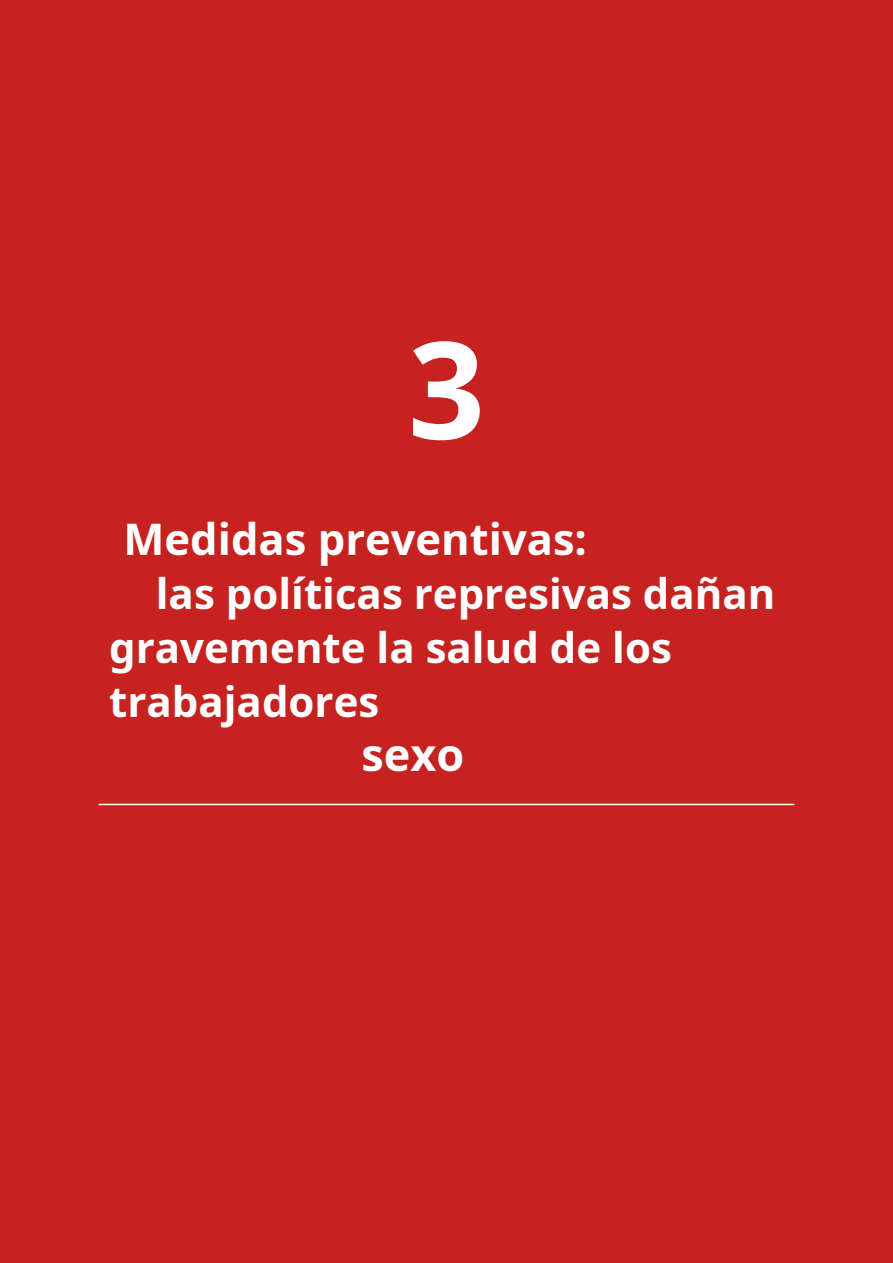
<style>
.page{position:relative;width:893px;height:1263px;background:#c6221f}
.page>*{position:absolute;margin:0;border:0;box-sizing:border-box;transform-origin:0 0}
.t1{font:700 135px "Noto Sans";color:#fff}
.t2{font:700 45px "Noto Sans";color:#fff}
.t3{font:700 43.5px "Noto Sans";color:#fff}
.t4{font:700 42px/54px "Noto Sans";color:#fff}
</style>
<div class="page">
<hr style="left:99px;top:804px;width:695px;height:1px;background:#fff">
<h1 class="t1" style="left:408px;top:295px;width:79px">3</h1>
<p class="t3" style="left:124px;top:508px;width:465px">Medidas preventivas:</p>
<p class="t4" style="left:109px;top:565px;width:668px;text-indent:47px">las políticas represivas dañan gravemente la salud de los trabajadores</p>
<p class="t2" style="left:361px;top:722px;width:104px">sexo</p>
</div>
